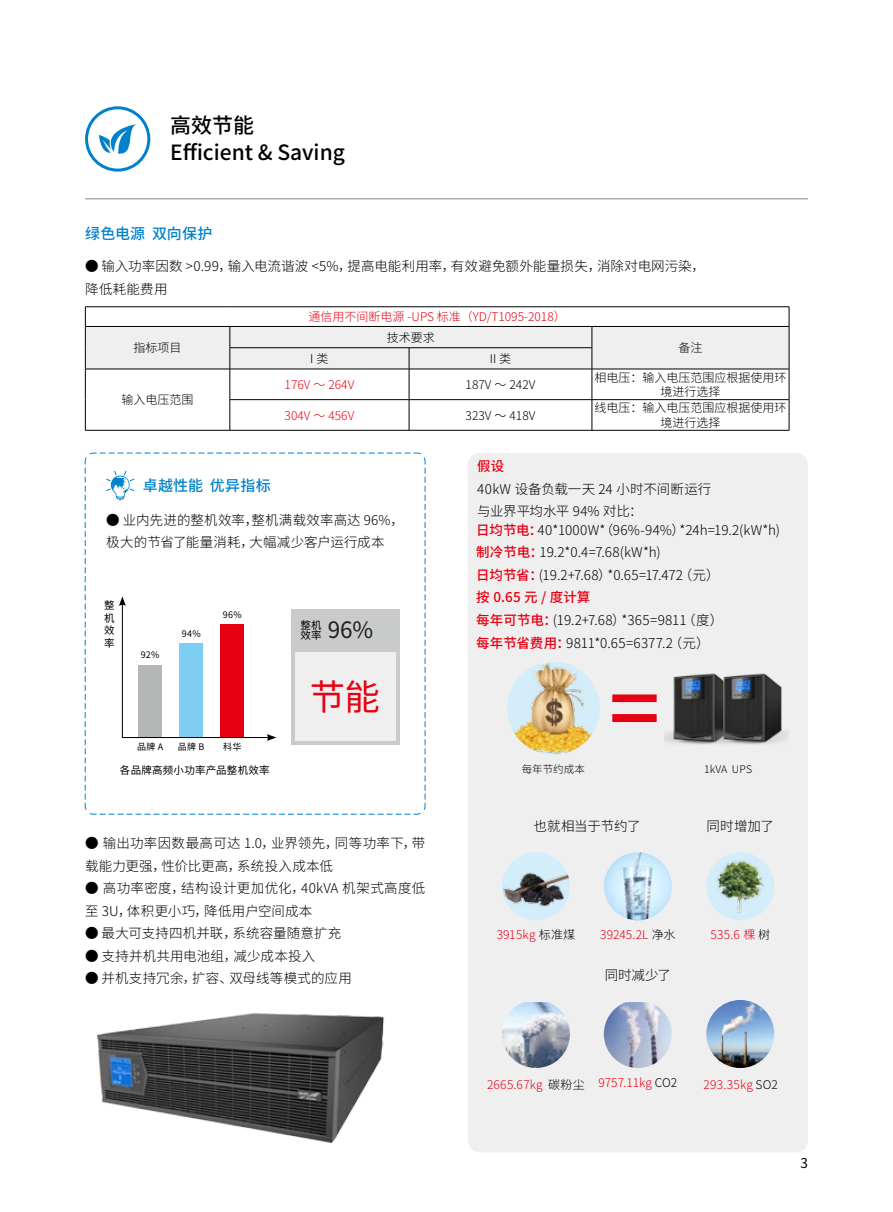
<style>
.page{position:relative;width:893px;height:1212px;background:#fff}
.page>*{position:absolute;margin:0;border:0;box-sizing:border-box;transform-origin:0 0}
.t1{font:35.4px "Source Han Sans CN";color:#e60012}
.t2{font:22.5px "Source Han Sans CN";color:#000}
.t3{font:500 21px/27px "Source Han Sans CN";color:#000}
.t4{font:500 15px "Source Han Sans CN";letter-spacing:.01em;color:#0081cc}
.t5{font:300 13.5px/22.5px "Source Han Sans CN";letter-spacing:.01em;color:#000}
.t6{font:300 13.5px "Source Han Sans CN";letter-spacing:-.025em;color:#000}
.t7{font:500 13.5px "Source Han Sans CN";color:#e60012}
.t8{font:13.5px "Source Han Sans CN";color:#000}
.t9{font:300 12px "Source Han Sans CN";color:#e60012}
.t10{font:300 12px/14.4px "Source Han Sans CN";color:#000;text-align:center}
.t11{font:10.5px/12.6px "Source Han Sans CN";letter-spacing:.025em;color:#000;text-align:justify}
.t12{font:300 10.5px "Source Han Sans CN";letter-spacing:.01em;color:#000}
.t13{font:9px "Source Han Sans CN";letter-spacing:.035em;color:#000}
.s1{font-size:10.5px}
.s2{font-weight:500;color:#e60012}
.s3{color:#000}
</style>
<div class="page">
<svg style="left:100px;top:814px;width:311px;height:1px"></svg>
<svg style="left:425px;top:467px;width:1px;height:333px"></svg>
<svg style="left:85px;top:453px;width:340px;height:361px"></svg>
<div style="left:468px;top:453px;width:340px;height:699px;background:#efefef;border-radius:13px"></div>
<hr style="left:85px;top:199px;width:723px;height:1px;background:#898989">
<div style="left:85px;top:106px;width:65px;height:66px;border:3px solid #0081cc;border-radius:50%"></div>
<svg style="left:99px;top:124px;width:37px;height:30px"></svg>
<div style="left:292px;top:609px;width:108px;height:135px;background:#c9caca"></div>
<div style="left:296px;top:652px;width:100px;height:89px;background:#efefef"></div>
<div style="left:138px;top:665px;width:24px;height:72px;background:#b5b6b6"></div>
<div style="left:179px;top:643px;width:24px;height:94px;background:#7ecef4"></div>
<div style="left:220px;top:624px;width:24px;height:113px;background:#e60012"></div>
<hr style="left:122px;top:737px;width:147px;height:1px;background:#000">
<svg style="left:267px;top:734px;width:9px;height:7px"></svg>
<hr style="left:122px;top:603px;width:1px;height:135px;background:#000">
<svg style="left:119px;top:596px;width:7px;height:10px"></svg>
<div style="left:502px;top:852px;width:68px;height:68px;background:#d3edfb;border-radius:50%"></div>
<img style="left:502px;top:855px;width:68px;height:53px">
<img style="left:604px;top:852px;width:68px;height:68px;border-radius:34px">
<img style="left:502px;top:1002px;width:68px;height:66px">
<img style="left:604px;top:1002px;width:68px;height:66px">
<img style="left:706px;top:1000px;width:68px;height:68px;border-radius:34px">
<div style="left:706px;top:852px;width:68px;height:68px;background:#d3edfb;border-radius:50%"></div>
<img style="left:715px;top:858px;width:51px;height:56px">
<svg style="left:612px;top:694px;width:45px;height:28px"></svg>
<img style="left:507px;top:662px;width:93px;height:93px;border-radius:46px">
<img style="left:665px;top:673px;width:50px;height:72px">
<img style="left:715px;top:673px;width:73px;height:72px">
<hr style="left:85px;top:306px;width:145px;height:1px;background:#000">
<hr style="left:230px;top:306px;width:179px;height:1px;background:#000">
<hr style="left:409px;top:306px;width:183px;height:1px;background:#000">
<hr style="left:592px;top:306px;width:197px;height:1px;background:#000">
<svg style="left:85px;top:307px;width:705px;height:62px"></svg>
<hr style="left:85px;top:369px;width:145px;height:1px;background:#000">
<hr style="left:85px;top:369px;width:1px;height:31px;background:#000">
<hr style="left:230px;top:369px;width:179px;height:1px;background:#000">
<hr style="left:230px;top:369px;width:1px;height:30px;background:#000">
<hr style="left:409px;top:369px;width:183px;height:1px;background:#000">
<hr style="left:409px;top:369px;width:1px;height:30px;background:#000">
<hr style="left:592px;top:369px;width:197px;height:1px;background:#000">
<hr style="left:592px;top:369px;width:1px;height:30px;background:#000">
<hr style="left:789px;top:369px;width:1px;height:30px;background:#000">
<hr style="left:85px;top:400px;width:1px;height:30px;background:#000">
<hr style="left:230px;top:399px;width:179px;height:1px;background:#000">
<hr style="left:230px;top:400px;width:1px;height:30px;background:#000">
<hr style="left:409px;top:399px;width:183px;height:1px;background:#000">
<hr style="left:409px;top:400px;width:1px;height:30px;background:#000">
<hr style="left:592px;top:399px;width:197px;height:1px;background:#000">
<hr style="left:592px;top:400px;width:1px;height:30px;background:#000">
<hr style="left:789px;top:400px;width:1px;height:30px;background:#000">
<hr style="left:85px;top:430px;width:145px;height:1px;background:#000">
<hr style="left:230px;top:430px;width:179px;height:1px;background:#000">
<hr style="left:409px;top:430px;width:183px;height:1px;background:#000">
<hr style="left:592px;top:430px;width:197px;height:1px;background:#000">
<img style="left:97px;top:1013px;width:287px;height:130px">
<h3 class="t3" style="left:170px;top:113px;width:176px">高效节能<br>Efficient &amp; Saving</h3>
<p class="t4" style="left:85px;top:225px;width:129px">绿色电源 双向保护</p>
<p class="t5" style="left:85px;top:255px;width:621px">● 输入功率因数 &gt;0.99，输入电流谐波 &lt;5%，提高电能利用率，有效避免额外能量损失，消除对电网污染，降低耗能费用</p>
<p class="t10" style="left:134px;top:341px;width:49px">指标项目</p>
<p class="t10" style="left:122px;top:393px;width:74px">输入电压范围</p>
<p class="t9" style="left:309px;top:310px;width:259px">通信用不间断电源 -UPS 标准（YD/T1095-2018）</p>
<p class="t10" style="left:387px;top:330px;width:49px">技术要求</p>
<p class="t10" style="left:310px;top:352px;width:20px">I类</p>
<p class="t10" style="left:490px;top:352px;width:23px">II 类</p>
<p class="t10" style="left:678px;top:341px;width:25px">备注</p>
<p class="t9" style="left:285px;top:378px;width:71px">176V ～ 264V</p>
<p class="t10" style="left:466px;top:377px;width:71px">187V ～ 242V</p>
<p class="t10" style="left:594px;top:370px;width:193px">相电压：输入电压范围应根据使用环境进行选择</p>
<p class="t9" style="left:285px;top:408px;width:71px">304V ～ 456V</p>
<p class="t10" style="left:466px;top:408px;width:71px">323V ～ 418V</p>
<p class="t10" style="left:594px;top:401px;width:193px">线电压：输入电压范围应根据使用环境进行选择</p>
<p class="t4" style="left:143px;top:477px;width:129px">卓越性能 优异指标</p>
<p class="t5" style="left:106px;top:509px;width:299px">● 业内先进的整机效率，整机满载效率高达 96%，极大的节省了能量消耗，大幅减少客户运行成本</p>
<p class="t11" style="left:104px;top:599px;width:12px">整机效率</p>
<p class="t13" style="left:141px;top:649px;width:20px">92%</p>
<p class="t13" style="left:182px;top:628px;width:20px">94%</p>
<p class="t13" style="left:223px;top:609px;width:20px">96%</p>
<p class="t13" style="left:137px;top:742px;width:28px">品牌 A</p>
<p class="t13" style="left:178px;top:742px;width:28px">品牌 B</p>
<p class="t13" style="left:223px;top:742px;width:20px">科华</p>
<p class="t11" style="left:120px;top:763px;width:151px">各品牌高频小功率产品整机效率</p>
<p class="t11" style="left:300px;top:619px;width:23px">整机</p>
<h2 class="t2" style="left:300px;top:617px;width:74px"><span class="s1">效率</span> 96%</h2>
<h1 class="t1" style="left:310px;top:677px;width:72px">节能</h1>
<p class="t5" style="left:85px;top:832px;width:342px">● 输出功率因数最高可达 1.0，业界领先，同等功率下，带载能力更强，性价比更高，系统投入成本低</p>
<p class="t5" style="left:85px;top:877px;width:342px">● 高功率密度，结构设计更加优化，40kVA 机架式高度低至 3U，体积更小巧，降低用户空间成本</p>
<p class="t5" style="left:85px;top:922px;width:258px">● 最大可支持四机并联，系统容量随意扩充</p>
<p class="t5" style="left:85px;top:945px;width:232px">● 支持并机共用电池组，减少成本投入</p>
<p class="t5" style="left:85px;top:967px;width:268px">● 并机支持冗余，扩容、双母线等模式的应用</p>
<p class="t7" style="left:477px;top:459px;width:29px">假设</p>
<p class="t5" style="left:477px;top:478px;width:236px">40kW 设备负载一天 24 小时不间断运行与业界平均水平 94% 对比：</p>
<p class="t5" style="left:476px;top:519px;width:305px"><span class="s2">日均节电：</span>40*1000W*（96%-94%）*24h=19.2(kW*h)<span class="s2">制冷节电：</span>19.2*0.4=7.68(kW*h)<br><span class="s2">日均节省：</span>(19.2+7.68）*0.65=17.472（元）<br><span class="s2">按 0.65 元 / 度计算<br>每年可节电：</span>(19.2+7.68）*365=9811（度）<br><span class="s2">每年节省费用：</span>9811*0.65=6377.2（元）</p>
<p class="t12" style="left:522px;top:763px;width:65px">每年节约成本</p>
<p class="t12" style="left:704px;top:763px;width:50px">1kVA UPS</p>
<p class="t6" style="left:534px;top:819px;width:109px">也就相当于节约了</p>
<p class="t5" style="left:707px;top:815px;width:69px">同时增加了</p>
<p class="t9" style="left:497px;top:927px;width:80px">3915kg <span class="s3">标准煤</span></p>
<p class="t9" style="left:600px;top:927px;width:77px">39245.2L <span class="s3">净水</span></p>
<p class="t9" style="left:710px;top:927px;width:61px">535.6 棵 <span class="s3">树</span></p>
<p class="t5" style="left:605px;top:964px;width:68px">同时减少了</p>
<p class="t9" style="left:487px;top:1077px;width:192px">2665.67kg <span class="s3">碳粉尘</span> 9757.11kg <span class="s3">CO2</span></p>
<p class="t9" style="left:703px;top:1078px;width:76px">293.35kg <span class="s3">SO2</span></p>
<p class="t8" style="left:800px;top:1155px;width:9px">3</p>
</div>
